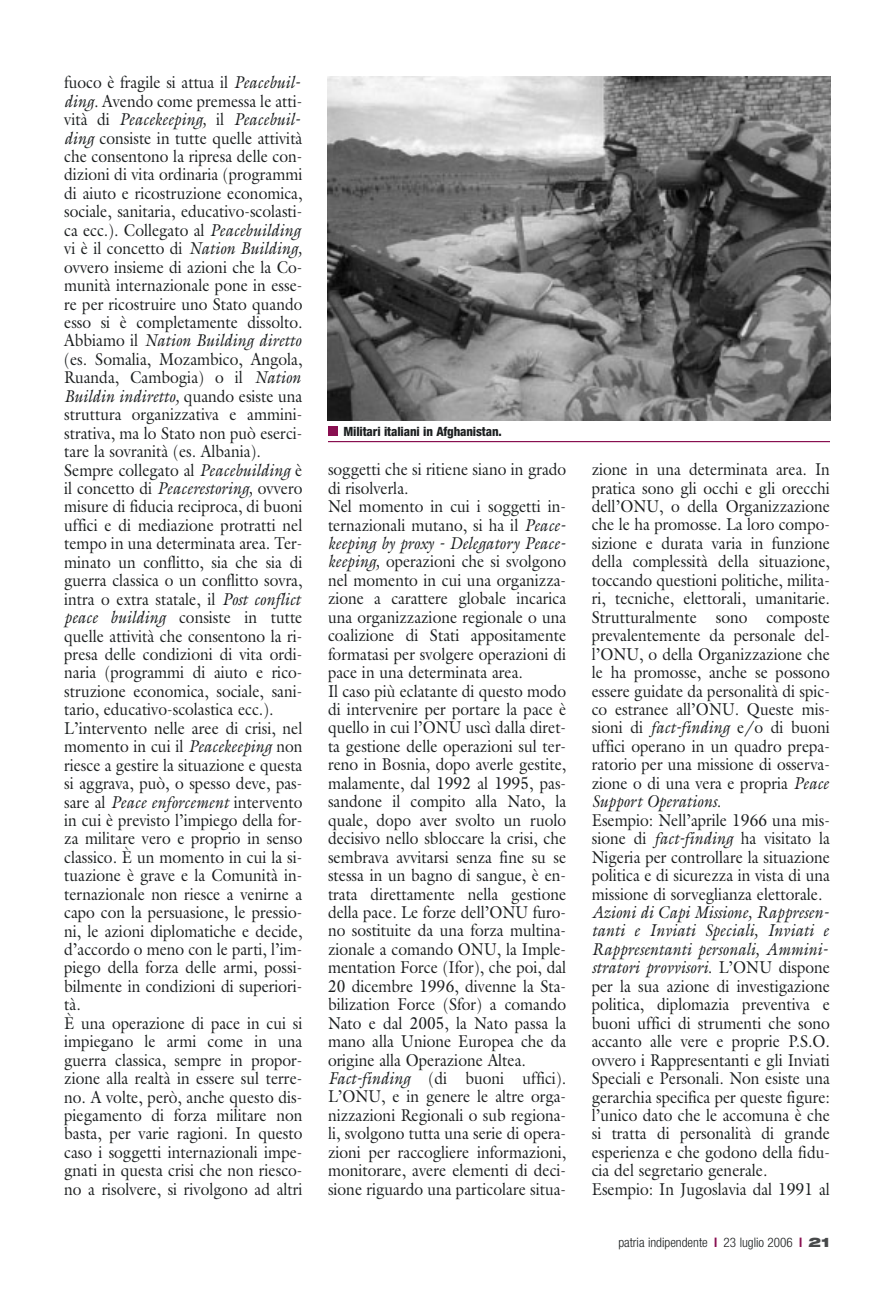
<style>
.page{position:relative;width:893px;height:1296px;background:#fff}
.page>*{position:absolute;margin:0;border:0;box-sizing:border-box;transform-origin:0 0}
.t1{font:17.25px/18.5px "Galliard";color:#1c1f20;scale:.9 1}
.t2{font:300 condensed 13.2px "Helvetica Neue";color:#1c1f20}
.t3{font:800 condensed 12.75px "Helvetica Neue";letter-spacing:-.01em;color:#1c1f20}
.s1{font-style:italic}
.s2{font-weight:700;color:#880f50}
.s3{font-weight:900;font-stretch:expanded;color:#47494a}
</style>
<div class="page">
<hr style="left:328px;top:441px;width:502px;height:1px;background:#880f50">
<div style="left:328px;top:427px;width:9px;height:9px;background:#880f50"></div>
<img style="left:328px;top:77px;width:502px;height:344px">
<p class="t1" style="left:64px;top:75px;width:266px">fuoco è fragile si attua il <span class="s1">Peacebuil&shy;ding.</span> Avendo come premessa le atti&shy;vità di <span class="s1">Peacekeeping,</span> il <span class="s1">Peacebuil&shy;ding</span> consiste in tutte quelle attività che consentono la ripresa delle con&shy;dizioni di vita ordinaria (programmi di aiuto e ricostruzione economica, sociale, sanitaria, educativo-scolasti&shy;ca ecc.). Collegato al <span class="s1">Peacebuilding </span>vi è il concetto di <span class="s1">Nation Building, </span>ovvero insieme di azioni che la Co&shy;munità internazionale pone in esse&shy;re per ricostruire uno Stato quando esso si è completamente dissolto.<br>Abbiamo il <span class="s1">Nation Building diretto </span>(es. Somalia, Mozambico, Angola, Ruanda, Cambogia) o il <span class="s1">Nation Buildin indiretto,</span> quando esiste una struttura organizzativa e ammini&shy;strativa, ma lo Stato non può eserci&shy;tare la sovranità (es. Albania).<br>Sempre collegato al <span class="s1">Peacebuilding</span> è il concetto di <span class="s1">Peacerestoring,</span> ovvero misure di fiducia reciproca, di buoni uffici e di mediazione protratti nel tempo in una determinata area. Ter&shy;minato un conflitto, sia che sia di guerra classica o un conflitto sovra, intra o extra statale, il <span class="s1">Post conflict peace building</span> consiste in tutte quelle attività che consentono la ri&shy;presa delle condizioni di vita ordi&shy;naria (programmi di aiuto e rico&shy;struzione economica, sociale, sani&shy;tario, educativo-scolastica ecc.).<br>L’intervento nelle aree di crisi, nel momento in cui il <span class="s1">Peacekeeping</span> non riesce a gestire la situazione e questa si aggrava, può, o spesso deve, pas&shy;sare al <span class="s1">Peace enforcement</span> intervento in cui è previsto l’impiego della for&shy;za militare vero e proprio in senso classico. È un momento in cui la si&shy;tuazione è grave e la Comunità in&shy;ternazionale non riesce a venirne a capo con la persuasione, le pressio&shy;ni, le azioni diplomatiche e decide, d’accordo o meno con le parti, l’im&shy;piego della forza delle armi, possi&shy;bilmente in condizioni di superiori&shy;tà.<br>È una operazione di pace in cui si impiegano le armi come in una guerra classica, sempre in propor&shy;zione alla realtà in essere sul terre&shy;no. A volte, però, anche questo dis&shy;piegamento di forza militare non basta, per varie ragioni. In questo caso i soggetti internazionali impe&shy;gnati in questa crisi che non riesco&shy;no a risolvere, si rivolgono ad altri</p>
<p class="t3" style="left:343px;top:427px;width:160px">Militari italiani in Afghanistan.</p>
<p class="t1" style="left:328px;top:462px;width:266px">soggetti che si ritiene siano in grado di risolverla.<br>Nel momento in cui i soggetti in&shy;ternazionali mutano, si ha il <span class="s1">Peace&shy;keeping by proxy - Delegatory Peace&shy;keeping,</span> operazioni che si svolgono nel momento in cui una organizza&shy;zione a carattere globale incarica una organizzazione regionale o una coalizione di Stati appositamente formatasi per svolgere operazioni di pace in una determinata area.<br>Il caso più eclatante di questo modo di intervenire per portare la pace è quello in cui l’ONU uscì dalla diret&shy;ta gestione delle operazioni sul ter&shy;reno in Bosnia, dopo averle gestite, malamente, dal 1992 al 1995, pas&shy;sandone il compito alla Nato, la quale, dopo aver svolto un ruolo decisivo nello sbloccare la crisi, che sembrava avvitarsi senza fine su se stessa in un bagno di sangue, è en&shy;trata direttamente nella gestione della pace. Le forze dell’ONU furo&shy;no sostituite da una forza multina&shy;zionale a comando ONU, la Imple&shy;mentation Force (Ifor), che poi, dal 20 dicembre 1996, divenne la Sta&shy;bilization Force (Sfor) a comando Nato e dal 2005, la Nato passa la mano alla Unione Europea che da origine alla Operazione Altea.<br><span class="s1">Fact-finding</span> (di buoni uffici).<br>L’ONU, e in genere le altre orga&shy;nizzazioni Regionali o sub regiona&shy;li, svolgono tutta una serie di opera&shy;zioni per raccogliere informazioni, monitorare, avere elementi di deci&shy;sione riguardo una particolare situa-</p>
<p class="t1" style="left:591px;top:462px;width:266px;text-align:justify">zione in una determinata area. In pratica sono gli occhi e gli orecchi dell’ONU, o della Organizzazione che le ha promosse. La loro compo&shy;sizione e durata varia in funzione della complessità della situazione, toccando questioni politiche, milita&shy;ri, tecniche, elettorali, umanitarie.<br>Strutturalmente sono composte prevalentemente da personale del&shy;l’ONU, o della Organizzazione che le ha promosse, anche se possono essere guidate da personalità di spic&shy;co estranee all’ONU. Queste mis&shy;sioni di <span class="s1">fact-finding</span> e/o di buoni uffici operano in un quadro prepa&shy;ratorio per una missione di osserva&shy;zione o di una vera e propria <span class="s1">Peace Support Operations.</span></p>
<p class="t1" style="left:591px;top:812px;width:266px;text-align:justify">Esempio: Nell’aprile 1966 una mis&shy;sione di <span class="s1">fact-finding</span> ha visitato la Nigeria per controllare la situazione politica e di sicurezza in vista di una missione di sorveglianza elettorale.</p>
<p class="t1" style="left:591px;top:905px;width:266px"><span class="s1">Azioni di Capi Missione, Rappresen&shy;tanti e Inviati Speciali, Inviati e Rappresentanti personali, Ammini&shy;stratori provvisori.</span> L’ONU dispone per la sua azione di investigazione politica, diplomazia preventiva e buoni uffici di strumenti che sono accanto alle vere e proprie P.S.O. ovvero i Rappresentanti e gli Inviati Speciali e Personali. Non esiste una gerarchia specifica per queste figure: l’unico dato che le accomuna è che si tratta di personalità di grande esperienza e che godono della fidu&shy;cia del segretario generale.<br>Esempio: In Jugoslavia dal 1991 al</p>
<p class="t2" style="left:618px;top:1238px;width:213px">patria indipendente <span class="s2">l</span> 23 luglio 2006 <span class="s2">l</span> <span class="s3">21</span></p>
</div>
